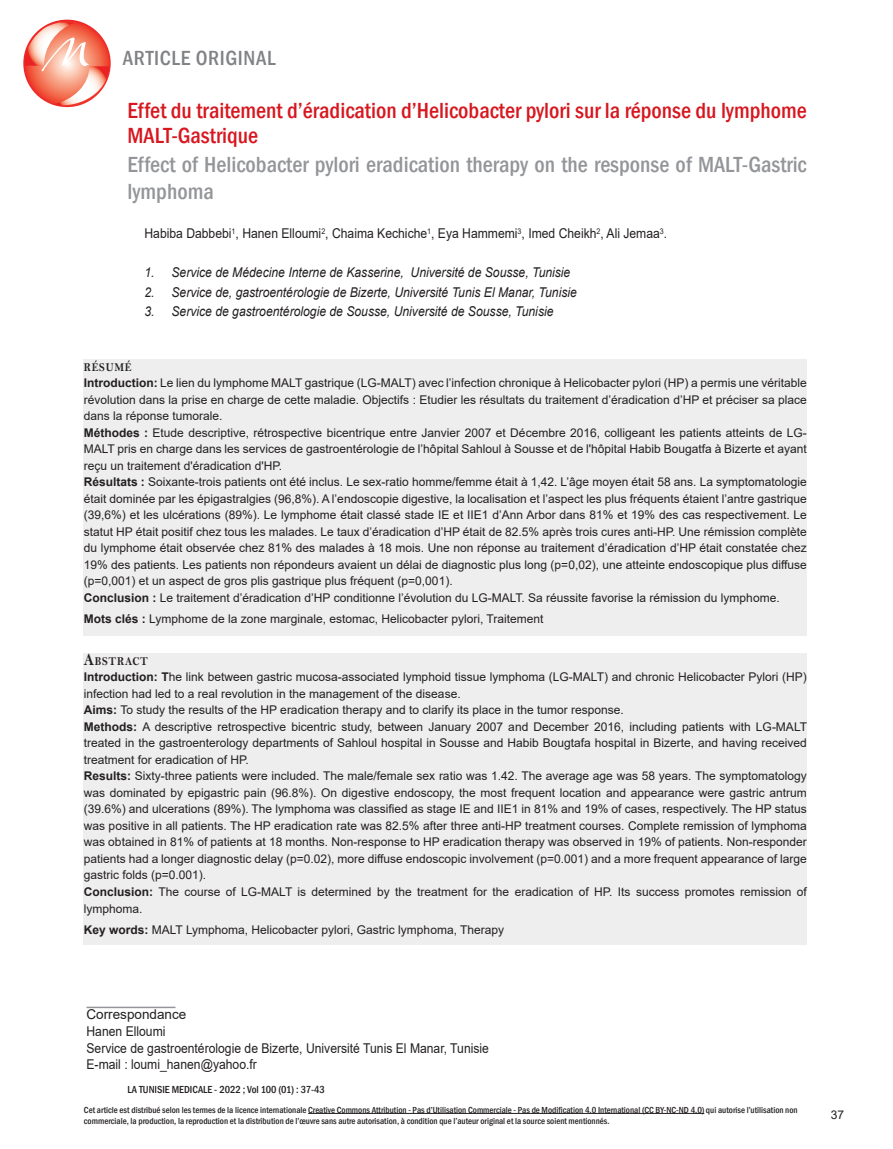
<style>
.page{position:relative;width:893px;height:1149px;background:#fff}
.page>*{position:absolute;margin:0;border:0;box-sizing:border-box;transform-origin:0 0}
.t1{font:500 condensed 22.5px/25.5px "Franklin Gothic";color:#d7171f}
.t2{font:500 condensed 22.5px/27px "Franklin Gothic";color:#939598}
.t3{font:500 condensed 21px "Franklin Gothic";letter-spacing:.03em;color:#808285}
.t4{font:italic 13.5px "Arial";color:#231f20;scale:.9 1}
.t5{font:13.5px "Arial";color:#231f20;scale:.9 1}
.t6{font:13.5px "Arial";color:#231f20}
.t7{font:12px/16.5px "Arial";color:#231f20;text-align:justify}
.t8{font:12px "Bell MT Bold";letter-spacing:.07em;color:#231f20;scale:.87 1}
.t9{font:500 condensed 10.5px "Franklin Gothic";color:#231f20}
.t10{font:500 condensed 9px/10.8px "Franklin Gothic";color:#231f20}
.s1{font-weight:700}
.s2{font-size:17.1px}
</style>
<div class="page">
<hr style="left:87px;top:1006px;width:88px;height:1px;background:#939598">
<svg style="left:23px;top:20px;width:88px;height:87px"></svg>
<svg style="left:24px;top:23px;width:85px;height:82px"></svg>
<hr style="left:308px;top:1112px;width:396px;height:1px;background:#231f20">
<div style="left:84px;top:359px;width:723px;height:276px;background:#eeeeef"></div>
<div style="left:84px;top:653px;width:723px;height:291px;background:#eeeeef"></div>
<p class="t3" style="left:123px;top:44px;width:155px">ARTICLE ORIGINAL</p>
<p class="t1" style="left:128px;top:97px;width:681px">Effet du traitement d’éradication d’Helicobacter pylori sur la réponse du lymphome<br>MALT-Gastrique</p>
<p class="t2" style="left:128px;top:151px;width:681px">Effect of Helicobacter pylori eradication therapy on the response of MALT-Gastric lymphoma</p>
<p class="t5" style="left:144px;top:224px;width:582px">Habiba Dabbebi<sup>1</sup>, Hanen Elloumi<sup>2</sup>, Chaima Kechiche<sup>1</sup>, Eya Hammemi<sup>3</sup>, Imed Cheikh<sup>2</sup>, Ali Jemaa<sup>3</sup>.</p>
<p class="t4" style="left:144px;top:263px;width:475px">1. Service de Médecine Interne de Kasserine, Université de Sousse, Tunisie</p>
<p class="t4" style="left:144px;top:283px;width:482px">2. Service de, gastroentérologie de Bizerte, Université Tunis El Manar, Tunisie</p>
<p class="t4" style="left:144px;top:302px;width:456px">3. Service de gastroentérologie de Sousse, Université de Sousse, Tunisie</p>
<p class="t8" style="left:84px;top:359px;width:57px">RÉSUMÉ</p>
<p class="t7" style="left:84px;top:374px;width:725px"><span class="s1">Introduction:</span> Le lien du lymphome MALT gastrique (LG-MALT) avec l’infection chronique à Helicobacter pylori (HP) a permis une véritable révolution dans la prise en charge de cette maladie. Objectifs : Etudier les résultats du traitement d’éradication d’HP et préciser sa place dans la réponse tumorale.</p>
<p class="t7" style="left:84px;top:424px;width:725px"><span class="s1">Méthodes :</span> Etude descriptive, rétrospective bicentrique entre Janvier 2007 et Décembre 2016, colligeant les patients atteints de LG-MALT pris en charge dans les services de gastroentérologie de l’hôpital Sahloul à Sousse et de l'hôpital Habib Bougatfa à Bizerte et ayant reçu un traitement d'éradication d'HP.</p>
<p class="t7" style="left:84px;top:473px;width:725px"><span class="s1">Résultats :</span> Soixante-trois patients ont été inclus. Le sex-ratio homme/femme était à 1,42. L’âge moyen était 58 ans. La symptomatologie était dominée par les épigastralgies (96,8%). A l’endoscopie digestive, la localisation et l’aspect les plus fréquents étaient l’antre gastrique (39,6%) et les ulcérations (89%). Le lymphome était classé stade IE et IIE1 d’Ann Arbor dans 81% et 19% des cas respectivement. Le statut HP était positif chez tous les malades. Le taux d’éradication d’HP était de 82.5% après trois cures anti-HP. Une rémission complète du lymphome était observée chez 81% des malades à 18 mois. Une non réponse au traitement d’éradication d’HP était constatée chez 19% des patients. Les patients non répondeurs avaient un délai de diagnostic plus long (p=0,02), une atteinte endoscopique plus diffuse (p=0,001) et un aspect de gros plis gastrique plus fréquent (p=0,001).</p>
<p class="t7" style="left:84px;top:589px;width:697px"><span class="s1">Conclusion :</span> Le traitement d’éradication d’HP conditionne l’évolution du LG-MALT. Sa réussite favorise la rémission du lymphome.</p>
<p class="t7" style="left:84px;top:610px;width:461px"><span class="s1">Mots clés :</span> Lymphome de la zone marginale, estomac, Helicobacter pylori, Traitement</p>
<p class="t8" style="left:84px;top:653px;width:75px"><span class="s2">A</span>BSTRACT</p>
<p class="t7" style="left:84px;top:668px;width:725px"><span class="s1">Introduction: T</span>he link between gastric mucosa-associated lymphoid tissue lymphoma (LG-MALT) and chronic Helicobacter Pylori (HP) infection had led to a real revolution in the management of the disease.</p>
<p class="t7" style="left:84px;top:701px;width:542px"><span class="s1">Aims:</span> To study the results of the HP eradication therapy and to clarify its place in the tumor response.</p>
<p class="t7" style="left:84px;top:718px;width:725px"><span class="s1">Methods:</span> A descriptive retrospective bicentric study, between January 2007 and December 2016, including patients with LG-MALT treated in the gastroenterology departments of Sahloul hospital in Sousse and Habib Bougtafa hospital in Bizerte, and having received treatment for eradication of HP.</p>
<p class="t7" style="left:84px;top:767px;width:725px"><span class="s1">Results:</span> Sixty-three patients were included. The male/female sex ratio was 1.42. The average age was 58 years. The symptomatology was dominated by epigastric pain (96.8%). On digestive endoscopy, the most frequent location and appearance were gastric antrum (39.6%) and ulcerations (89%). The lymphoma was classified as stage IE and IIE1 in 81% and 19% of cases, respectively. The HP status was positive in all patients. The HP eradication rate was 82.5% after three anti-HP treatment courses. Complete remission of lymphoma was obtained in 81% of patients at 18 months. Non-response to HP eradication therapy was observed in 19% of patients. Non-responder patients had a longer diagnostic delay (p=0.02), more diffuse endoscopic involvement (p=0.001) and a more frequent appearance of large gastric folds (p=0.001).</p>
<p class="t7" style="left:84px;top:883px;width:725px"><span class="s1">Conclusion:</span> The course of LG-MALT is determined by the treatment for the eradication of HP. Its success promotes remission of lymphoma.</p>
<p class="t7" style="left:84px;top:920px;width:422px"><span class="s1">Key words:</span> MALT Lymphoma, Helicobacter pylori, Gastric lymphoma, Therapy</p>
<p class="t6" style="left:87px;top:1004px;width:101px">Correspondance</p>
<p class="t5" style="left:87px;top:1021px;width:89px">Hanen Elloumi</p>
<p class="t5" style="left:87px;top:1038px;width:449px">Service de gastroentérologie de Bizerte, Université Tunis El Manar, Tunisie</p>
<p class="t5" style="left:87px;top:1054px;width:191px">E-mail : loumi_hanen@yahoo.fr</p>
<p class="t10" style="left:84px;top:1103px;width:715px">Cet article est distribué selon les termes de la licence internationale Creative Commons Attribution - Pas d’Utilisation Commerciale - Pas de Modification 4.0 International (CC BY-NC-ND 4.0) qui autorise l’utilisation non commerciale, la production, la reproduction et la distribution de l’œuvre sans autre autorisation, à condition que l’auteur original et la source soient mentionnés.</p>
<p class="t9" style="left:128px;top:1081px;width:199px">LA TUNISIE MEDICALE - 2022 ; Vol 100 (01) : 37-43</p>
<p class="t7" style="left:831px;top:1106px;width:15px">37</p>
</div>
